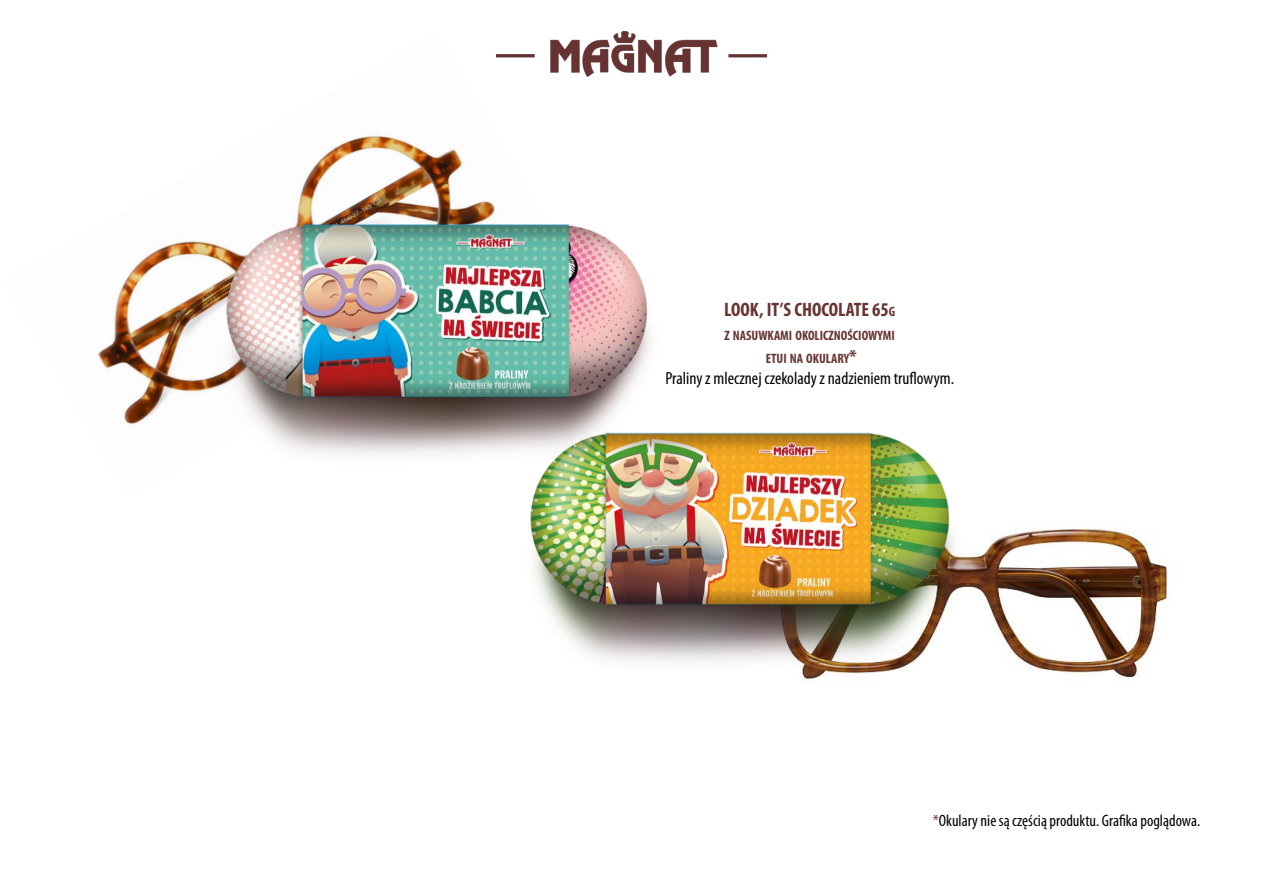
<style>
.page{position:relative;width:1263px;height:893px;background:#fff}
.page>*{position:absolute;margin:0;border:0;box-sizing:border-box;transform-origin:0 0}
.t1{font:700 condensed 19.5px "Myriad Pro";color:#673432}
.t2{font:condensed 17.55px "Myriad Pro";color:#000}
.t3{font:condensed 16.5px "Myriad Pro";color:#000}
.t4{font:700 condensed 13.65px "Myriad Pro";color:#673432}
.s1{font-size:13.65px}
.s2{color:#673432}
</style>
<div class="page">
<img style="left:561px;top:32px;width:205px;height:44px">
<img style="left:98px;top:39px;width:463px;height:330px">
<img style="left:1059px;top:523px;width:109px;height:155px">
<img style="left:115px;top:145px;width:536px;height:310px">
<img style="left:418px;top:354px;width:641px;height:330px">
<p class="t1" style="left:724px;top:297px;width:173px">LOOK, IT’S CHOCOLATE 65<span class="s1">G</span></p>
<p class="t4" style="left:724px;top:326px;width:16px">Z NASUWKAMI</p>
<p class="t4" style="left:795px;top:326px;width:7px">OKOLICZNOŚCIOWYMI</p>
<p class="t4" style="left:766px;top:350px;width:6px">ETUI</p>
<p class="t4" style="left:790px;top:350px;width:24px">NA OKULARY</p>
<p class="t1" style="left:849px;top:344px;width:9px">*</p>
<p class="t2" style="left:665px;top:368px;width:290px">Praliny z mlecznej czekolady z nadzieniem truflowym.</p>
<p class="t3" style="left:933px;top:810px;width:269px"><span class="s2">*</span>Okulary nie są częścią produktu. Grafika poglądowa.</p>
</div>
